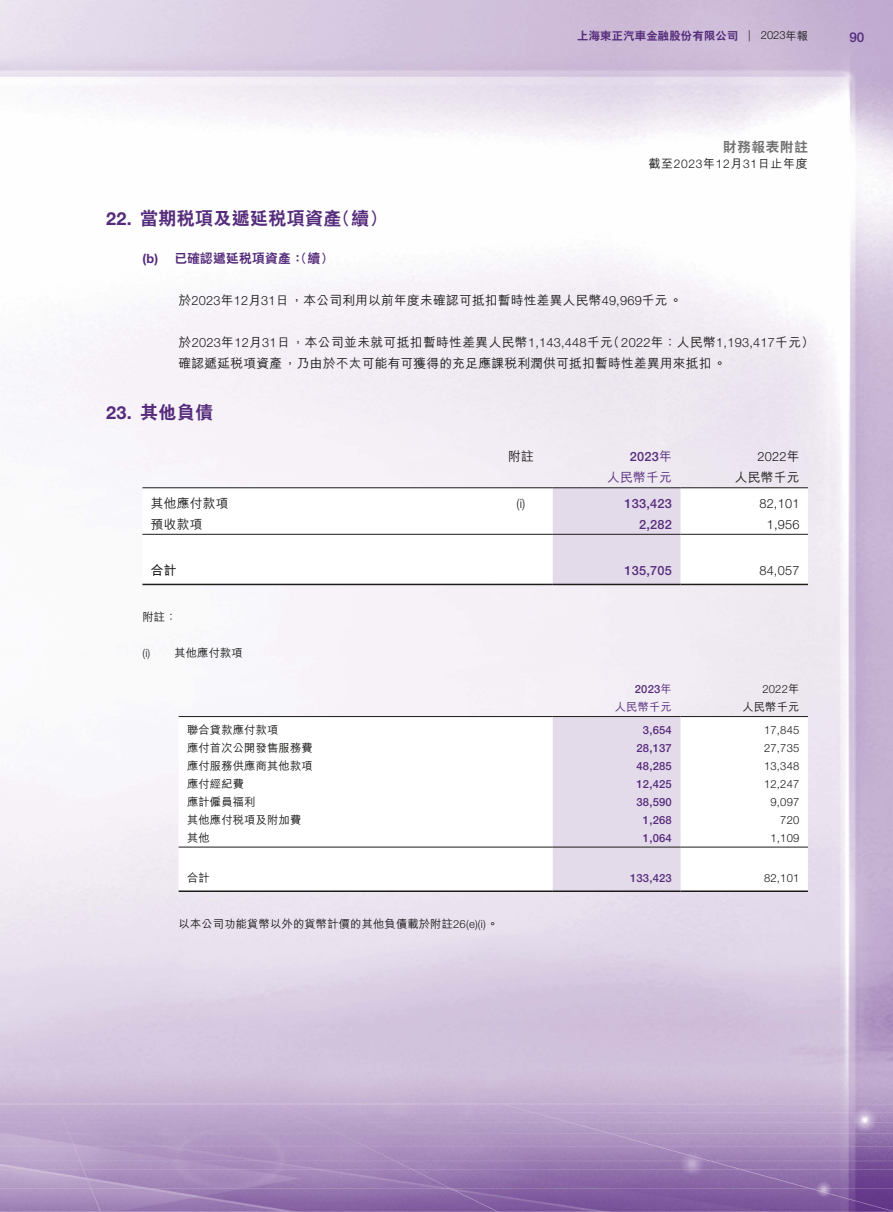
<style>
.page{position:relative;width:893px;height:1212px;background:#fff}
.page>*{position:absolute;margin:0;border:0;box-sizing:border-box;transform-origin:0 0}
.t1{font:800 18px "C Hei 2 HK";letter-spacing:.015em;color:#552b7b}
.t2{font:700 18px "Helvetica Neue LT Std";color:#552b7b}
.t3{font:800 13.5px "C Hei 2 HK";letter-spacing:.055em;color:#6f6f6f}
.t4{font:500 13.5px "Helvetica Neue LT Std";color:#552b7b}
.t5{font:500 12.75px/21px "M Hei HK";letter-spacing:.015em;color:#1c1c1b}
.t6{font:300 12.75px "Helvetica Neue LT Std";letter-spacing:.015em;color:#1c1c1b}
.t7{font:500 12.75px "Helvetica Neue LT Std";letter-spacing:.015em;color:#552b7b}
.t8{font:800 12.75px "C Hei 2 HK";letter-spacing:.015em;color:#552b7b}
.t9{font:500 12.75px "M Hei HK";letter-spacing:.015em;color:#552b7b}
.t10{font:700 12.75px "Helvetica Neue LT Std";color:#552b7b}
.t11{font:700 12.75px "M Hei HK";color:#1c1c1b}
.t12{font:500 12px "M Hei HK";letter-spacing:.055em;color:#1c1c1b}
.t13{font:500 11.25px "M Hei HK";letter-spacing:.015em;color:#1c1c1b}
.t14{font:300 11.25px "Helvetica Neue LT Std";letter-spacing:.015em;color:#1c1c1b}
.t15{font:500 11.25px "Helvetica Neue LT Std";letter-spacing:.015em;color:#552b7b}
.t16{font:800 11.25px "C Hei 2 HK";letter-spacing:.025em;color:#552b7b}
.t17{font:500 11.25px "M Hei HK";letter-spacing:.015em;color:#552b7b}
.s1{font-family:"M Hei HK";font-weight:500}
.s2{font-family:"Helvetica Neue LT Std";font-weight:300}
.s3{font-family:"M Hei HK"}
</style>
<div class="page">
<img style="left:0;top:0;width:893px;height:1212px">
<svg style="left:142px;top:488px;width:666px;height:96px"></svg>
<div style="left:553px;top:488px;width:127px;height:96px;background:#e4dbea"></div>
<hr style="left:142px;top:487px;width:347px;height:1px;background:#1c1c1b">
<hr style="left:489px;top:487px;width:64px;height:1px;background:#1c1c1b">
<hr style="left:553px;top:487px;width:127px;height:1px;background:#1c1c1b">
<hr style="left:680px;top:487px;width:128px;height:1px;background:#1c1c1b">
<hr style="left:142px;top:534px;width:347px;height:1px;background:#1c1c1b">
<hr style="left:489px;top:534px;width:64px;height:1px;background:#1c1c1b">
<hr style="left:553px;top:534px;width:127px;height:1px;background:#1c1c1b">
<hr style="left:680px;top:534px;width:128px;height:1px;background:#1c1c1b">
<hr style="left:142px;top:584px;width:347px;height:1px;background:#1c1c1b">
<hr style="left:489px;top:584px;width:64px;height:1px;background:#1c1c1b">
<hr style="left:553px;top:584px;width:127px;height:1px;background:#1c1c1b">
<hr style="left:680px;top:584px;width:128px;height:1px;background:#1c1c1b">
<svg style="left:179px;top:717px;width:629px;height:173px"></svg>
<div style="left:553px;top:717px;width:127px;height:173px;background:#e4dbea"></div>
<hr style="left:179px;top:716px;width:374px;height:1px;background:#1c1c1b">
<hr style="left:553px;top:716px;width:127px;height:1px;background:#1c1c1b">
<hr style="left:680px;top:716px;width:128px;height:1px;background:#1c1c1b">
<hr style="left:179px;top:847px;width:374px;height:1px;background:#1c1c1b">
<hr style="left:553px;top:847px;width:127px;height:1px;background:#1c1c1b">
<hr style="left:680px;top:847px;width:128px;height:1px;background:#1c1c1b">
<hr style="left:179px;top:890px;width:374px;height:2px;background:#1c1c1b">
<hr style="left:553px;top:890px;width:127px;height:2px;background:#1c1c1b">
<hr style="left:680px;top:890px;width:128px;height:2px;background:#1c1c1b">
<p class="t16" style="left:577px;top:28px;width:163px">上海東正汽車金融股份有限公司</p>
<p class="t14" style="left:748px;top:28px;width:4px">|</p>
<p class="t14" style="left:761px;top:28px;width:49px">2023<span class="s1">年報</span></p>
<p class="t3" style="left:723px;top:138px;width:86px">財務報表附註</p>
<p class="t12" style="left:648px;top:155px;width:161px">截至<span class="s2">2023</span>年<span class="s2">12</span>月<span class="s2">31</span>日止年度</p>
<h1 class="t2" style="left:106px;top:208px;width:27px">22.</h1>
<h1 class="t1" style="left:140px;top:207px;width:203px">當期稅項及遞延稅項資產</h1>
<h1 class="t1" style="left:333px;top:207px;width:56px">（續(</h1>
<p class="t10" style="left:142px;top:251px;width:17px">b( )</p>
<p class="t8" style="left:174px;top:250px;width:160px">已確認遞延稅項資產（：續(</p>
<h1 class="t2" style="left:106px;top:401px;width:27px">23.</h1>
<p class="t5" style="left:179px;top:289px;width:505px">於<span class="s2">2023</span>年<span class="s2">12</span>月<span class="s2">31</span>日，本公司利用以前年度未確認可抵扣暫時性差異人民幣<span class="s2">49,969</span>千元。</p>
<p class="t6" style="left:607px;top:335px;width:209px"><span class="s1">（</span>2022<span class="s1">年：人民幣</span>1,193,417<span class="s1">千元(</span></p>
<p class="t5" style="left:179px;top:331px;width:549px">於<span class="s2">2023</span>年<span class="s2">12</span>月<span class="s2">31</span>日，本公司並未就可抵扣暫時性差異人民幣<span class="s2">1,143,448</span>千元<br>確認遞延稅項資產，乃由於不太可能有可獲得的充足應課稅利潤供可抵扣暫時性差異用來抵扣。</p>
<h1 class="t1" style="left:140px;top:400px;width:74px">其他負債</h1>
<p class="t5" style="left:151px;top:491px;width:79px">其他應付款項</p>
<p class="t5" style="left:151px;top:512px;width:53px">預收款項</p>
<p class="t5" style="left:508px;top:445px;width:27px">附註</p>
<p class="t6" style="left:516px;top:495px;width:10px">(i(</p>
<p class="t7" style="left:630px;top:449px;width:43px">2023<span class="s3">年</span></p>
<p class="t6" style="left:757px;top:449px;width:43px">2022<span class="s1">年</span></p>
<p class="t9" style="left:607px;top:468px;width:66px">人民幣千元</p>
<p class="t5" style="left:735px;top:466px;width:66px">人民幣千元</p>
<p class="t7" style="left:624px;top:495px;width:49px">133,423</p>
<p class="t6" style="left:759px;top:495px;width:42px">82,101</p>
<p class="t7" style="left:639px;top:516px;width:34px">2,282</p>
<p class="t6" style="left:767px;top:516px;width:34px">1,956</p>
<p class="t11" style="left:151px;top:561px;width:27px">合計</p>
<p class="t13" style="left:142px;top:609px;width:36px">附註：</p>
<p class="t13" style="left:174px;top:645px;width:70px">其他應付款項</p>
<p class="t14" style="left:142px;top:646px;width:9px">) i(</p>
<p class="t7" style="left:624px;top:563px;width:49px">135,705</p>
<p class="t6" style="left:759px;top:563px;width:42px">84,057</p>
<p class="t15" style="left:635px;top:682px;width:39px">2023<span class="s3">年</span></p>
<p class="t14" style="left:762px;top:682px;width:39px">2022<span class="s1">年</span></p>
<p class="t17" style="left:615px;top:699px;width:59px">人民幣千元</p>
<p class="t13" style="left:742px;top:699px;width:59px">人民幣千元</p>
<p class="t13" style="left:187px;top:721px;width:93px">聯合貸款應付款項</p>
<p class="t15" style="left:643px;top:723px;width:30px">3,654</p>
<p class="t14" style="left:764px;top:723px;width:37px">17,845</p>
<p class="t13" style="left:187px;top:739px;width:127px">應付首次公開發售服務費</p>
<p class="t15" style="left:636px;top:741px;width:37px">28,137</p>
<p class="t14" style="left:764px;top:741px;width:37px">27,735</p>
<p class="t13" style="left:187px;top:757px;width:127px">應付服務供應商其他款項</p>
<p class="t15" style="left:636px;top:759px;width:37px">48,285</p>
<p class="t14" style="left:764px;top:759px;width:37px">13,348</p>
<p class="t13" style="left:187px;top:775px;width:59px">應付經紀費</p>
<p class="t15" style="left:636px;top:777px;width:37px">12,425</p>
<p class="t14" style="left:764px;top:777px;width:37px">12,247</p>
<p class="t13" style="left:187px;top:793px;width:70px">應計僱員福利</p>
<p class="t15" style="left:636px;top:795px;width:37px">38,590</p>
<p class="t14" style="left:770px;top:795px;width:30px">9,097</p>
<p class="t13" style="left:187px;top:811px;width:116px">其他應付稅項及附加費</p>
<p class="t15" style="left:643px;top:813px;width:30px">1,268</p>
<p class="t14" style="left:780px;top:813px;width:21px">720</p>
<p class="t13" style="left:187px;top:829px;width:24px">其他</p>
<p class="t15" style="left:643px;top:831px;width:30px">1,064</p>
<p class="t14" style="left:770px;top:831px;width:30px">1,109</p>
<p class="t13" style="left:187px;top:870px;width:24px">合計</p>
<p class="t13" style="left:179px;top:915px;width:321px">以本公司功能貨幣以外的貨幣計價的其他負債載於附註<span class="s2">2 6 e(</span> 。<span class="s2">( i) (</span></p>
<p class="t15" style="left:630px;top:871px;width:43px">133,423</p>
<p class="t14" style="left:764px;top:871px;width:37px">82,101</p>
<p class="t4" style="left:849px;top:29px;width:16px">90</p>
</div>
